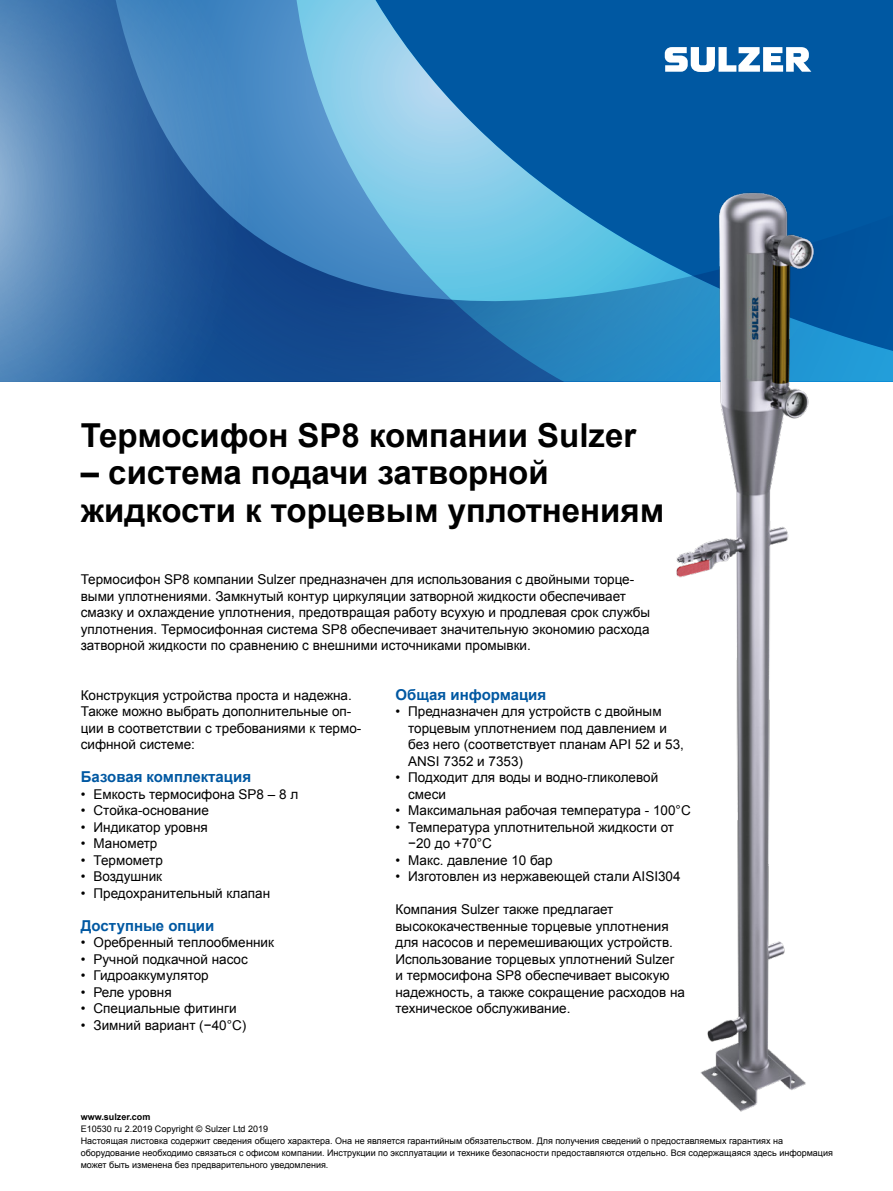
<style>
.page{position:relative;width:893px;height:1191px;background:#fff}
.page>*{position:absolute;margin:0;border:0;box-sizing:border-box;transform-origin:0 0}
.Cover_title{font:700 33px/37.5px "Arial";color:#000}
.Subtitle_blue{font:700 15px "Arial";color:#0058a2}
.Body_text{font:13.5px/16.5px "Arial";color:#000}
.Disclaimer_black__1{font:9px/12px "Arial";color:#000}
.Disclaimer_black__1-2{font:700 9px "Arial";color:#000}
</style>
<div class="page">
<svg style="left:0;top:0;width:893px;height:381px;background:#3379b4"></svg>
<svg style="left:665px;top:47px;width:146px;height:25px"></svg>
<img style="left:647px;top:176px;width:204px;height:936px">
<p class="Cover_title" style="left:81px;top:417px;width:557px">Термосифон SP8 компании Sulzer</p>
<p class="Cover_title" style="left:81px;top:455px;width:585px">– система подачи затворной жидкости к торцевым уплотнениям</p>
<p class="Body_text" style="left:81px;top:571px;width:571px">Термосифон SP8 компании Sulzer предназначен для использования с двойными торце&shy;выми уплотнениями. Замкнутый контур циркуляции затворной жидкости обеспечивает смазку и охлаждение уплотнения, предотвращая работу всухую и продлевая срок службы уплотнения. Термосифонная система SP8 обеспечивает значительную экономию расхода затворной жидкости по сравнению с внешними источниками промывки.</p>
<p class="Subtitle_blue" style="left:395px;top:684px;width:152px">Общая информация</p>
<p class="Body_text" style="left:408px;top:703px;width:277px;text-indent:-13px">• Предназначен для устройств с двойным торцевым уплотнением под давлением и без него (соответствует планам API 52 и 53, ANSI 7352 и 7353)</p>
<p class="Body_text" style="left:408px;top:769px;width:251px;text-indent:-13px">• Подходит для воды и водно-гликолевой смеси</p>
<p class="Body_text" style="left:395px;top:802px;width:297px">• Максимальная рабочая температура - 100°C</p>
<p class="Body_text" style="left:408px;top:818px;width:267px;text-indent:-13px">• Температура уплотнительной жидкости от −20 до +70°C</p>
<p class="Body_text" style="left:395px;top:851px;width:159px">• Макс. давление 10 бар</p>
<p class="Body_text" style="left:395px;top:868px;width:287px">• Изготовлен из нержавеющей стали AISI304</p>
<p class="Body_text" style="left:395px;top:901px;width:291px">Компания Sulzer также предлагает высококачественные торцевые уплотнения для насосов и перемешивающих устройств.<br>Использование торцевых уплотнений Sulzer и термосифона SP8 обеспечивает высокую надежность, а также сокращение расходов на техническое обслуживание.</p>
<p class="Body_text" style="left:81px;top:686px;width:282px">Конструкция устройства проста и надежна.<br>Также можно выбрать дополнительные оп&shy;ции в соответствии с требованиями к термо&shy;сифнной системе:</p>
<p class="Subtitle_blue" style="left:81px;top:767px;width:172px">Базовая комплектация</p>
<p class="Body_text" style="left:81px;top:785px;width:219px">• Емкость термосифона SP8 – 8 л</p>
<p class="Body_text" style="left:81px;top:802px;width:130px">• Стойка-основание</p>
<p class="Body_text" style="left:81px;top:818px;width:129px">• Индикатор уровня</p>
<p class="Body_text" style="left:81px;top:835px;width:78px">• Манометр</p>
<p class="Body_text" style="left:81px;top:851px;width:84px">• Термометр</p>
<p class="Body_text" style="left:81px;top:868px;width:83px">• Воздушник</p>
<p class="Body_text" style="left:81px;top:884px;width:191px">• Предохранительный клапан</p>
<p class="Subtitle_blue" style="left:81px;top:915px;width:135px">Доступные опции</p>
<p class="Body_text" style="left:81px;top:934px;width:195px">• Оребренный теплообменник</p>
<p class="Body_text" style="left:81px;top:950px;width:169px">• Ручной подкачной насос</p>
<p class="Body_text" style="left:81px;top:967px;width:129px">• Гидроаккумулятор</p>
<p class="Body_text" style="left:81px;top:983px;width:92px">• Реле уровня</p>
<p class="Body_text" style="left:81px;top:1000px;width:157px">• Специальные фитинги</p>
<p class="Body_text" style="left:81px;top:1016px;width:167px">• Зимний вариант (−40°C)</p>
<p class="Disclaimer_black__1-2" style="left:81px;top:1110px;width:71px">www.sulzer.com</p>
<p class="Disclaimer_black__1" style="left:81px;top:1122px;width:189px">E10530 ru 2.2019 Copyright © Sulzer Ltd 2019</p>
<p class="Disclaimer_black__1" style="left:81px;top:1134px;width:754px">Настоящая листовка содержит сведения общего характера. Она не является гарантийным обязательством. Для получения сведений о предоставляемых гарантиях на оборудование необходимо связаться с офисом компании. Инструкции по эксплуатации и технике безопасности предоставляются отдельно. Вся содержащаяся здесь информация может быть изменена без предварительного уведомления.</p>
</div>
